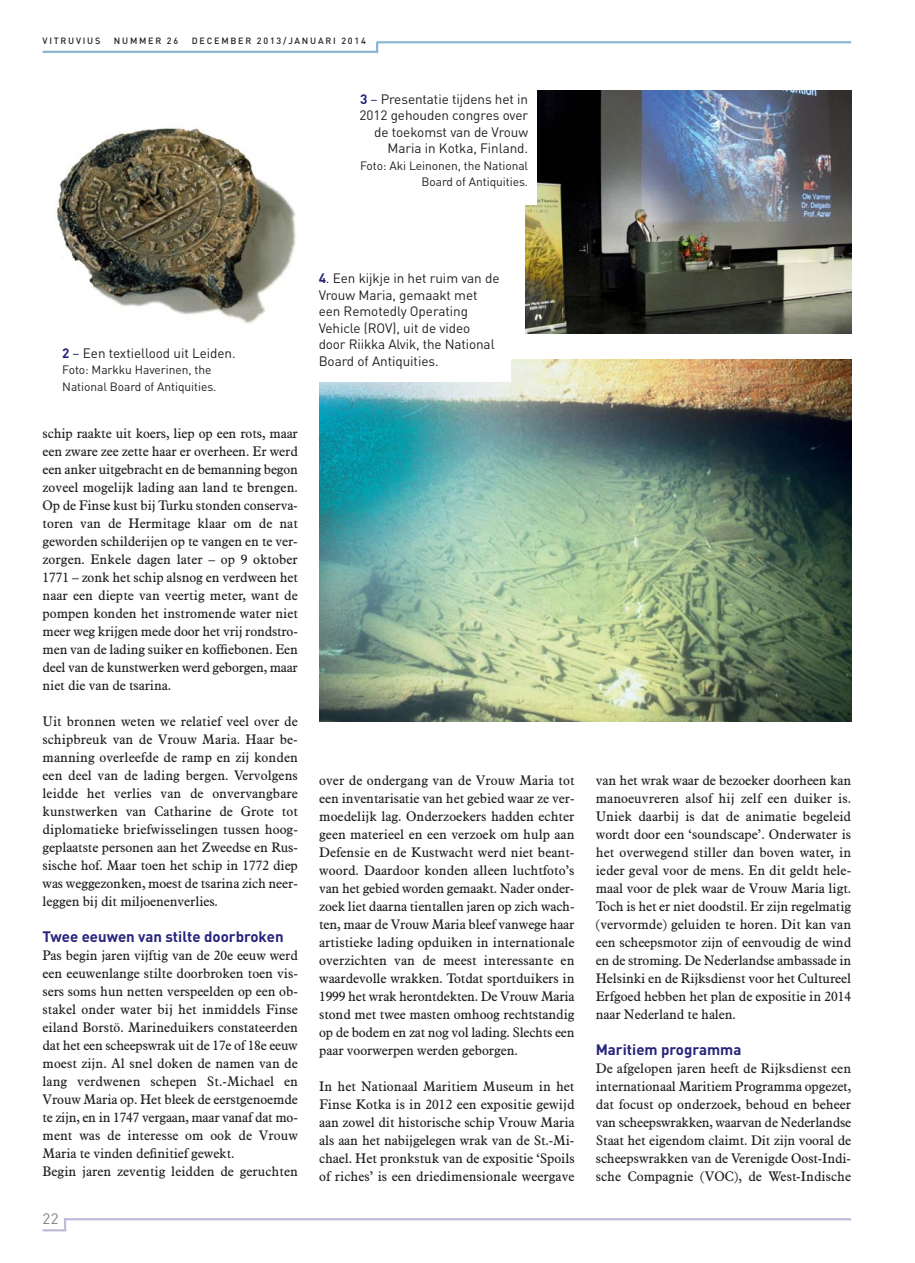
<style>
.page{position:relative;width:915px;height:1263px;background:#fff}
.page>*{position:absolute;margin:0;border:0;box-sizing:border-box;transform-origin:0 0}
.t1{font:700 15px "DIN";color:#26247b}
.t2{font:15px "DIN";color:#808285}
.t3{font:13.5px/18px "Aldine 721 BT";letter-spacing:-.005em;color:#231f20;text-align:justify}
.t4{font:13.5px/16.5px "DIN";letter-spacing:-.005em;color:#231f20;text-align:right}
.t5{font:12px/16.5px "DIN";letter-spacing:-.005em;color:#231f20;text-align:right}
.t6{font:500 9px "DIN";letter-spacing:.195em;color:#231f20}
.s1{font-weight:700;color:#26247b}
.s2{color:#26247b}
</style>
<div class="page">
<hr style="left:65px;top:1218px;width:785px;height:2px;background:#bfbcd9">
<svg style="left:64px;top:1218px;width:2px;height:11px"></svg>
<hr style="left:43px;top:1229px;width:23px;height:2px;background:#bfbcd9">
<hr style="left:376px;top:41px;width:474px;height:2px;background:#8bb7d3">
<svg style="left:376px;top:42px;width:2px;height:11px"></svg>
<hr style="left:43px;top:51px;width:333px;height:2px;background:#8bb7d3">
<img style="left:525px;top:90px;width:325px;height:244px">
<div style="left:346px;top:85px;width:190px;height:119px;background:#fff"></div>
<img style="left:319px;top:359px;width:531px;height:362px">
<img style="left:56px;top:123px;width:240px;height:200px">
<div style="left:310px;top:264px;width:200px;height:118px;background:#fff"></div>
<p class="t6" style="left:43px;top:38px;width:59px">VITRUVIUS</p>
<p class="t6" style="left:114px;top:38px;width:66px">NUMMER 26</p>
<p class="t6" style="left:192px;top:38px;width:175px">DECEMBER 2013/JANUARI 2014</p>
<p class="t4" style="left:359px;top:92px;width:170px"><span class="s1">3</span> <span class="s2">–</span> Presentatie tijdens het in<br>2012 gehouden congres over de toekomst van de Vrouw<br>Maria in Kotka, Finland.</p>
<p class="t5" style="left:360px;top:159px;width:169px">Foto: Aki Leinonen, the National<br>Board of Antiquities.</p>
<p class="t4" style="left:62px;top:346px;width:175px"><span class="s1">2</span> <span class="s2">–</span> Een textiellood uit Leiden.</p>
<p class="t5" style="left:62px;top:363px;width:156px;text-align:left">Foto: Markku Haverinen, the<br>National Board of Antiquities.</p>
<p class="t3" style="left:43px;top:425px;width:257px">schip raakte uit koers, liep op een rots, maar een zware zee zette haar er overheen. Er werd een anker uitgebracht en de bemanning begon zoveel mogelijk lading aan land te brengen.<br>Op de Finse kust bij Turku stonden conserva&shy;toren van de Hermitage klaar om de nat geworden schilderijen op te vangen en te ver&shy;zorgen. Enkele dagen later – op 9 oktober 1771 – zonk het schip alsnog en verdween het naar een diepte van veertig meter, want de pompen konden het instromende water niet meer weg krijgen mede door het vrij rondstro&shy;men van de lading suiker en koffiebonen. Een deel van de kunstwerken werd geborgen, maar niet die van de tsarina.</p>
<p class="t3" style="left:43px;top:713px;width:257px">Uit bronnen weten we relatief veel over de schipbreuk van de Vrouw Maria. Haar be&shy;manning overleefde de ramp en zij konden een deel van de lading bergen. Vervolgens leidde het verlies van de onvervangbare kunstwerken van Catharine de Grote tot diplomatieke briefwisselingen tussen hoog&shy;geplaatste personen aan het Zweedse en Rus&shy;sische hof. Maar toen het schip in 1772 diep was weggezonken, moest de tsarina zich neer&shy;leggen bij dit miljoenenverlies.</p>
<p class="t1" style="left:43px;top:931px;width:242px">Twee eeuwen van stilte doorbroken</p>
<p class="t3" style="left:43px;top:947px;width:257px;text-align:left">Pas begin jaren vijftig van de 20e eeuw werd een eeuwenlange stilte doorbroken toen vis&shy;sers soms hun netten verspeelden op een ob&shy;stakel onder water bij het inmiddels Finse eiland Borstö. Marineduikers constateerden dat het een scheepswrak uit de 17e of 18e eeuw moest zijn. Al snel doken de namen van de lang verdwenen schepen St.-Michael en Vrouw Maria op. Het bleek de eerstgenoemde te zijn, en in 1747 vergaan, maar vanaf dat mo&shy;ment was de interesse om ook de Vrouw Maria te vinden definitief gewekt.<br>Begin jaren zeventig leidden de geruchten</p>
<p class="t2" style="left:43px;top:1213px;width:18px">22</p>
<p class="t4" style="left:318px;top:272px;width:182px;text-align:left"><span class="s1">4</span>. Een kijkje in het ruim van de<br>Vrouw Maria, gemaakt met een Remotedly Operating<br>Vehicle (ROV), uit de video door Riikka Alvik, the National<br>Board of Antiquities.</p>
<p class="t3" style="left:319px;top:772px;width:257px">over de ondergang van de Vrouw Maria tot een inventarisatie van het gebied waar ze ver&shy;moedelijk lag. Onderzoekers hadden echter geen materieel en een verzoek om hulp aan Defensie en de Kustwacht werd niet beant&shy;woord. Daardoor konden alleen luchtfoto’s van het gebied worden gemaakt. Nader onder&shy;zoek liet daarna tientallen jaren op zich wach&shy;ten, maar de Vrouw Maria bleef vanwege haar artistieke lading opduiken in internationale overzichten van de meest interessante en waardevolle wrakken. Totdat sportduikers in 1999 het wrak herontdekten. De Vrouw Maria stond met twee masten omhoog rechtstandig op de bodem en zat nog vol lading. Slechts een paar voorwerpen werden geborgen.</p>
<p class="t3" style="left:319px;top:1078px;width:257px">In het Nationaal Maritiem Museum in het Finse Kotka is in 2012 een expositie gewijd aan zowel dit historische schip Vrouw Maria als aan het nabijgelegen wrak van de St.-Mi&shy;chael. Het pronkstuk van de expositie ‘Spoils of riches’ is een driedimensionale weergave</p>
<p class="t3" style="left:595px;top:772px;width:257px">van het wrak waar de bezoeker doorheen kan manoeuvreren alsof hij zelf een duiker is.<br>Uniek daarbij is dat de animatie begeleid wordt door een ‘soundscape’. Onderwater is het overwegend stiller dan boven water, in ieder geval voor de mens. En dit geldt hele&shy;maal voor de plek waar de Vrouw Maria ligt.<br>Toch is het er niet doodstil. Er zijn regelmatig (vervormde) geluiden te horen. Dit kan van een scheepsmotor zijn of eenvoudig de wind en de stroming. De Nederlandse ambassade in Helsinki en de Rijksdienst voor het Cultureel Erfgoed hebben het plan de expositie in 2014 naar Nederland te halen.</p>
<p class="t1" style="left:595px;top:1044px;width:147px">Maritiem programma</p>
<p class="t3" style="left:595px;top:1060px;width:257px">De afgelopen jaren heeft de Rijksdienst een internationaal Maritiem Programma opgezet, dat focust op onderzoek, behoud en beheer van scheepswrakken, waarvan de Nederlandse Staat het eigendom claimt. Dit zijn vooral de scheepswrakken van de Verenigde Oost-Indi&shy;sche Compagnie (VOC), de West-Indische</p>
</div>
